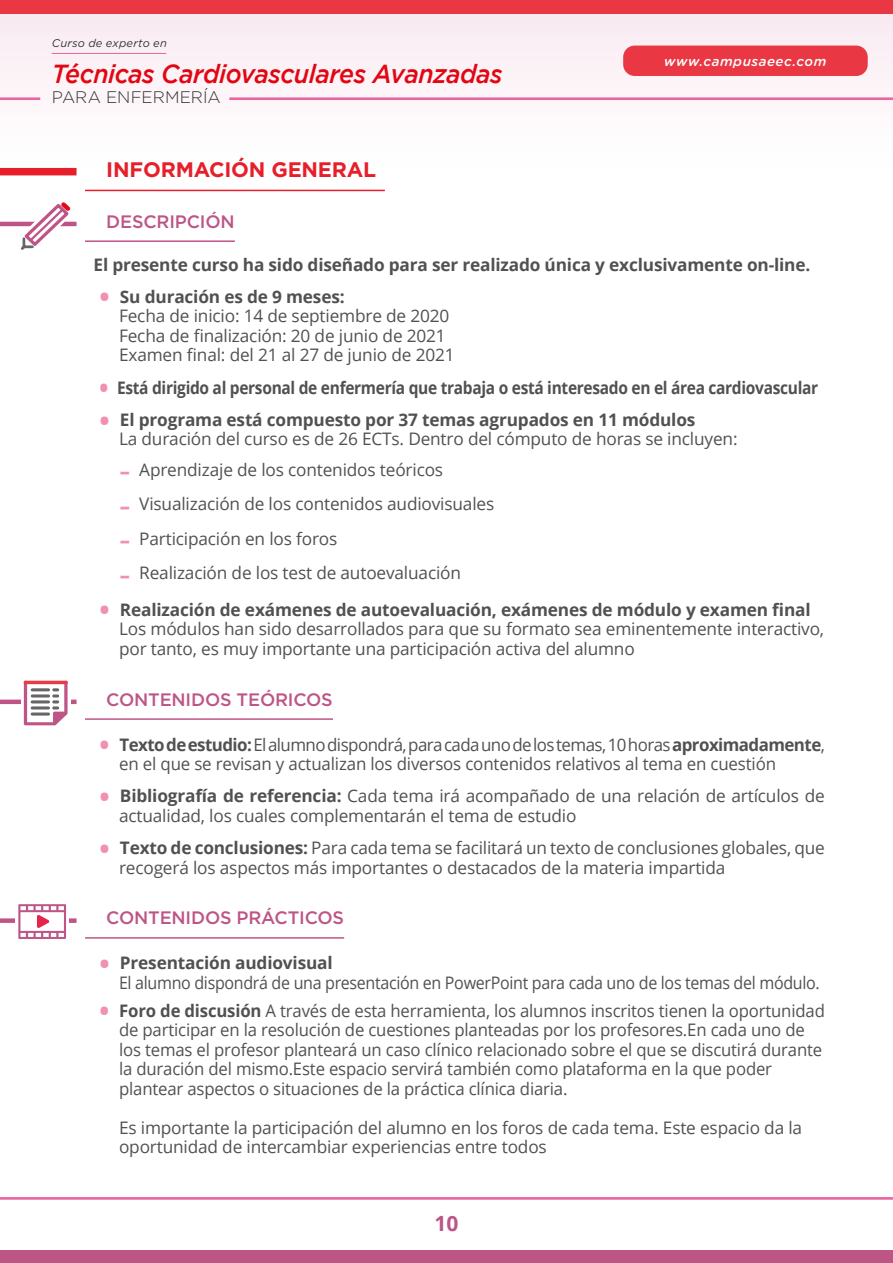
<style>
.page{position:relative;width:893px;height:1263px;background:#fff}
.page>*{position:absolute;margin:0;border:0;box-sizing:border-box;transform-origin:0 0}
.t1{font:500 26.1px "Gotham";letter-spacing:-.015em;color:#e30613;scale:.95 1}
.t2{font:700 21px "Gotham";letter-spacing:-.01em;color:#e61f2b}
.t3{font:700 21px "Open Sans";color:#bd5587}
.t4{font:500 18px "Gotham";letter-spacing:-.01em;color:#bd5587}
.t5{font:17.25px/19.5px "Open Sans";letter-spacing:-.01em;color:#515153}
.t6{font:17.25px/19.5px "Open Sans";letter-spacing:-.01em;color:#515153;scale:.93 1}
.t7{font:700 17.25px "Open Sans";letter-spacing:-.02em;color:#515153;scale:.9 1}
.t8{font:700 17.25px "Open Sans";letter-spacing:-.02em;color:#515153}
.t9{font:300 16.8px "Gotham";color:#333}
.t10{font:italic 500 13.35px "Gotham Rounded";letter-spacing:.04em;color:#fff}
.t11{font:italic 11.1px "Gotham";letter-spacing:.02em;color:#333}
.s1{font-size:36px;color:#f190b3}
.s2{font-weight:700}
.s3{font-weight:400;font-size:36px;color:#f190b3}
</style>
<div class="page">
<div style="left:0;top:11px;width:893px;height:159px;background:#fdf5f9"></div>
<hr style="left:0;top:97px;width:40px;height:3px;background:#e867a0">
<hr style="left:229px;top:97px;width:664px;height:3px;background:#e867a0">
<hr style="left:52px;top:53px;width:114px;height:1px;background:#e867a0">
<div style="left:623px;top:46px;width:245px;height:30px;background:#e93843;border-radius:12px"></div>
<div style="left:0;top:0;width:893px;height:14px;background:#e93843"></div>
<div style="left:0;top:1250px;width:893px;height:13px;background:#bd5587"></div>
<hr style="left:0;top:1197px;width:893px;height:3px;background:#e867a0">
<div style="left:0;top:168px;width:77px;height:7px;background:#e61f2b"></div>
<hr style="left:85px;top:190px;width:300px;height:1px;background:#e61f2b">
<hr style="left:0;top:222px;width:77px;height:4px;background:#bd5587">
<hr style="left:85px;top:240px;width:150px;height:2px;background:#bd5587">
<hr style="left:0;top:700px;width:77px;height:4px;background:#bd5587">
<hr style="left:85px;top:718px;width:248px;height:2px;background:#bd5587">
<div style="left:0;top:918px;width:77px;height:5px;background:#bd5587"></div>
<hr style="left:85px;top:937px;width:259px;height:2px;background:#bd5587">
<svg style="left:18px;top:202px;width:56px;height:48px"></svg>
<div style="left:21px;top:681px;width:50px;height:45px;background:linear-gradient(to bottom,#faf1f5,#faf2f6)"></div>
<svg style="left:24px;top:684px;width:44px;height:41px"></svg>
<hr style="left:24px;top:681px;width:44px;height:3px;background:#e83b45;border-radius:2px">
<div style="left:15px;top:901px;width:54px;height:32px;background:#fff"></div>
<svg style="left:18px;top:904px;width:48px;height:35px"></svg>
<p class="t11" style="left:52px;top:37px;width:117px">Curso de experto en</p>
<h1 class="t1" style="left:52px;top:59px;width:476px">Técnicas Cardiovasculares Avanzadas</h1>
<p class="t9" style="left:52px;top:88px;width:170px">PARA ENFERMERÍA</p>
<p class="t10" style="left:664px;top:52px;width:164px">www.campusaeec.com</p>
<p class="t2" style="left:106px;top:157px;width:271px">INFORMACIÓN GENERAL</p>
<p class="t4" style="left:106px;top:210px;width:130px">DESCRIPCIÓN</p>
<p class="t8" style="left:94px;top:252px;width:718px">El presente curso ha sido diseñado para ser realizado única y exclusivamente on-line.</p>
<p class="t5" style="left:119px;top:286px;width:337px;text-indent:-21px"><span class="s1">•</span> <span class="s2">Su duración es de 9 meses:<br></span>Fecha de inicio: 14 de septiembre de 2020<br>Fecha de finalización: 20 de junio de 2021<br>Examen final: del 21 al 27 de junio de 2021</p>
<p class="t7" style="left:98px;top:375px;width:802px"><span class="s3">•</span> Está dirigido al personal de enfermería que trabaja o está interesado en el área cardiovascular</p>
<p class="t5" style="left:119px;top:409px;width:620px;text-indent:-21px"><span class="s1">•</span> <span class="s2">El programa está compuesto por 37 temas agrupados en 11 módulos<br></span>La duración del curso es de 26 ECTs. Dentro del cómputo de horas se incluyen:</p>
<p class="t5" style="left:119px;top:459px;width:326px"><span class="s1">-</span> Aprendizaje de los contenidos teóricos</p>
<p class="t5" style="left:119px;top:494px;width:377px"><span class="s1">-</span> Visualización de los contenidos audiovisuales</p>
<p class="t5" style="left:119px;top:528px;width:220px"><span class="s1">-</span> Participación en los foros</p>
<p class="t5" style="left:119px;top:563px;width:343px"><span class="s1">-</span> Realización de los test de autoevaluación</p>
<p class="t5" style="left:119px;top:599px;width:707px;text-indent:-21px"><span class="s1">•</span> <span class="s2">Realización de exámenes de autoevaluación, exámenes de módulo y examen final<br></span>Los módulos han sido desarrollados para que su formato sea eminentemente interactivo, por tanto, es muy importante una participación activa del alumno</p>
<p class="t4" style="left:106px;top:687px;width:228px">CONTENIDOS TEÓRICOS</p>
<p class="t5" style="left:119px;top:734px;width:707px;text-indent:-21px"><span class="s1">•</span> <span class="s2">Texto de estudio:</span> El alumno dispondrá, para cada uno de los temas, 10 horas <span class="s2">aproximadamente</span>, en el que se revisan y actualizan los diversos contenidos relativos al tema en cuestión</p>
<p class="t5" style="left:119px;top:786px;width:707px;text-indent:-21px"><span class="s1">•</span> <span class="s2">Bibliografía de referencia:</span> Cada tema irá acompañado de una relación de artículos de actualidad, los cuales complementarán el tema de estudio</p>
<p class="t5" style="left:119px;top:838px;width:707px;text-indent:-21px"><span class="s1">•</span> <span class="s2">Texto de conclusiones:</span> Para cada tema se facilitará un texto de conclusiones globales, que recogerá los aspectos más importantes o destacados de la materia impartida</p>
<p class="t4" style="left:106px;top:906px;width:239px">CONTENIDOS PRÁCTICOS</p>
<p class="t6" style="left:119px;top:953px;width:755px;text-indent:-21px"><span class="s1">•</span> <span class="s2">Presentación audiovisual<br></span>El alumno dispondrá de una presentación en PowerPoint para cada uno de los temas del módulo.</p>
<p class="t5" style="left:119px;top:1000px;width:707px;text-indent:-21px"><span class="s1">•</span> <span class="s2">Foro de discusión</span> A través de esta herramienta, los alumnos inscritos tienen la oportunidad de participar en la resolución de cuestiones planteadas por los profesores.En cada uno de los temas el profesor planteará un caso clínico relacionado sobre el que se discutirá durante la duración del mismo.Este espacio servirá también como plataforma en la que poder plantear aspectos o situaciones de la práctica clínica diaria.</p>
<p class="t5" style="left:119px;top:1117px;width:685px">Es importante la participación del alumno en los foros de cada tema. Este espacio da la oportunidad de intercambiar experiencias entre todos</p>
<p class="t3" style="left:435px;top:1209px;width:25px">10</p>
</div>
